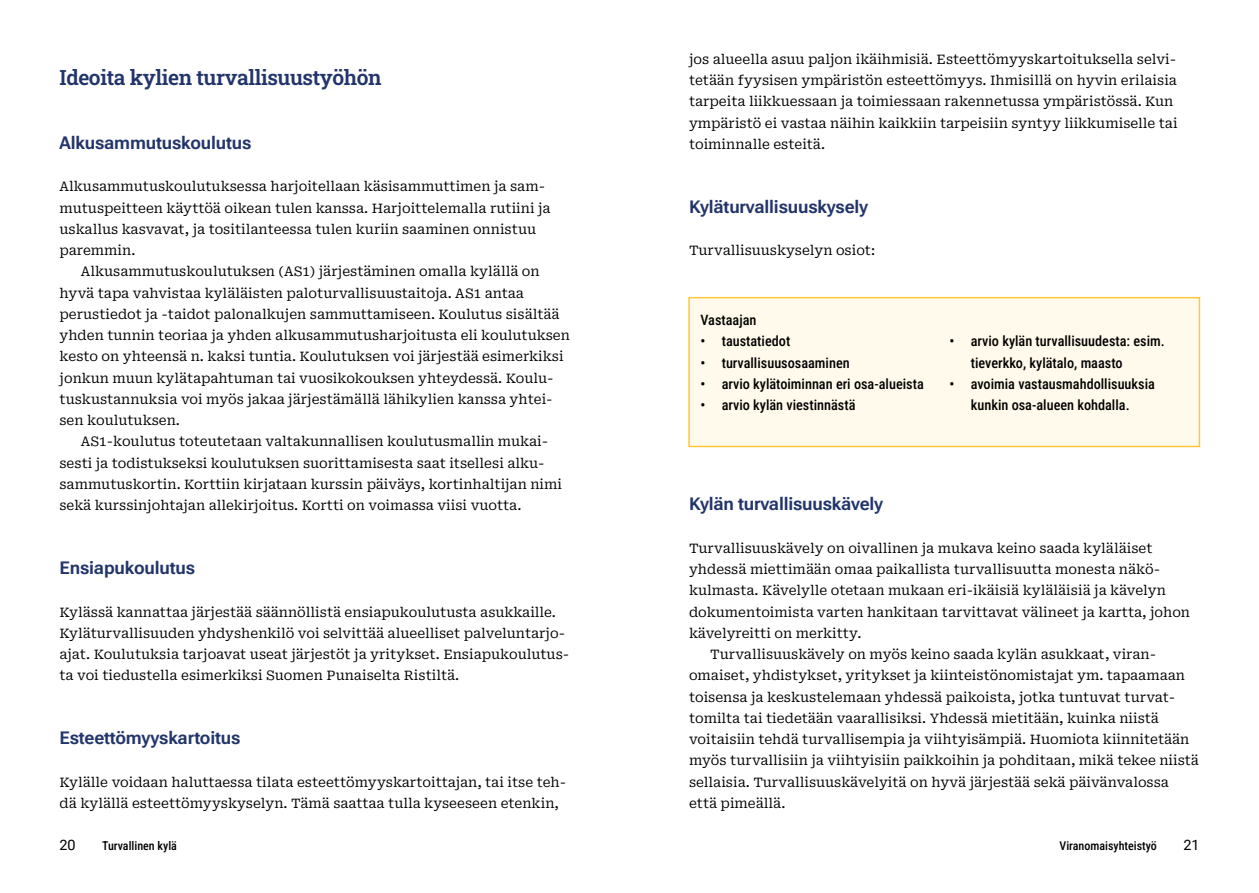
<style>
.page{position:relative;width:1259px;height:893px;background:#fff}
.page>*{position:absolute;margin:0;border:0;box-sizing:border-box;transform-origin:0 0}
.otsikko_3_slab{font:21px "Roboto Slab";letter-spacing:-.02em;color:#22356b}
.otsikko_4{font:17.7px "Roboto Flex";letter-spacing:-.01em;color:#22356b}
.otsikko_4_otsikon_3_alla{font:17.7px "Roboto Flex";letter-spacing:-.01em;color:#22356b}
.lista_kavennettu_irti_perusviivasta{font:500 14.25px/21.3px "Roboto Condensed";color:#000}
.leipäteksti_1__kpl{font:500 14.25px "Roboto Condensed";color:#000}
.t1{font:14.25px "Roboto Flex";color:#000}
.leipäteksti_antiikva{font:13.2px/21.3px "Roboto Serif 20 pt";color:#000}
.leipäteksti_antiikva_1__kpl{font:13.2px/21.3px "Roboto Serif 20 pt";color:#000}
.t2{font:500 12px "Roboto Condensed";color:#000}
</style>
<div class="page">
<div style="left:689px;top:298px;width:510px;height:148px;background:#fffaeb"></div>
<div style="left:688px;top:297px;width:512px;height:150px;border:2px solid #fdc93a"></div>
<h3 class="otsikko_3_slab" style="left:60px;top:63px;width:323px">Ideoita kylien turvallisuustyöhön</h3>
<h4 class="otsikko_4_otsikon_3_alla" style="left:60px;top:128px;width:193px">Alkusammutuskoulutus</h4>
<p class="leipäteksti_antiikva_1__kpl" style="left:60px;top:175px;width:492px">Alkusammutuskoulutuksessa harjoitellaan käsisammuttimen ja sam&shy;mutuspeitteen käyttöä oikean tulen kanssa. Harjoittelemalla rutiini ja uskallus kasvavat, ja tositilanteessa tulen kuriin saaminen onnistuu paremmin.</p>
<p class="leipäteksti_antiikva" style="left:60px;top:260px;width:512px;text-indent:21px">Alkusammutuskoulutuksen (AS1) järjestäminen omalla kylällä on hyvä tapa vahvistaa kyläläisten paloturvallisuustaitoja. AS1 antaa perustiedot ja -taidot palonalkujen sammuttamiseen. Koulutus sisältää yhden tunnin teoriaa ja yhden alkusammutusharjoitusta eli koulutuksen kesto on yhteensä n. kaksi tuntia. Koulutuksen voi järjestää esimerkiksi jonkun muun kylätapahtuman tai vuosikokouksen yhteydessä. Koulu&shy;tuskustannuksia voi myös jakaa järjestämällä lähikylien kanssa yhtei&shy;sen koulutuksen.</p>
<p class="leipäteksti_antiikva" style="left:60px;top:430px;width:504px;text-indent:21px">AS1-koulutus toteutetaan valtakunnallisen koulutusmallin mukai&shy;sesti ja todistukseksi koulutuksen suorittamisesta saat itsellesi alku&shy;sammutuskortin. Korttiin kirjataan kurssin päiväys, kortinhaltijan nimi sekä kurssinjohtajan allekirjoitus. Kortti on voimassa viisi vuotta.</p>
<h4 class="otsikko_4" style="left:60px;top:553px;width:137px">Ensiapukoulutus</h4>
<p class="leipäteksti_antiikva_1__kpl" style="left:60px;top:600px;width:511px">Kylässä kannattaa järjestää säännöllistä ensiapukoulutusta asukkaille.<br>Kyläturvallisuuden yhdyshenkilö voi selvittää alueelliset palveluntarjo&shy;ajat. Koulutuksia tarjoavat useat järjestöt ja yritykset. Ensiapukoulutus&shy;ta voi tiedustella esimerkiksi Suomen Punaiselta Ristiltä.</p>
<h4 class="otsikko_4" style="left:60px;top:723px;width:182px">Esteettömyyskartoitus</h4>
<p class="leipäteksti_antiikva_1__kpl" style="left:60px;top:770px;width:508px">Kylälle voidaan haluttaessa tilata esteettömyyskartoittajan, tai itse teh&shy;dä kylällä esteettömyyskyselyn. Tämä saattaa tulla kyseeseen etenkin,</p>
<p class="leipäteksti_antiikva_1__kpl" style="left:689px;top:48px;width:490px">jos alueella asuu paljon ikäihmisiä. Esteettömyyskartoituksella selvi&shy;tetään fyysisen ympäristön esteettömyys. Ihmisillä on hyvin erilaisia tarpeita liikkuessaan ja toimiessaan rakennetussa ympäristössä. Kun ympäristö ei vastaa näihin kaikkiin tarpeisiin syntyy liikkumiselle tai toiminnalle esteitä.</p>
<h4 class="otsikko_4" style="left:689px;top:191px;width:181px">Kyläturvallisuuskysely</h4>
<p class="leipäteksti_antiikva_1__kpl" style="left:689px;top:239px;width:188px">Turvallisuuskyselyn osiot:</p>
<p class="leipäteksti_1__kpl" style="left:700px;top:310px;width:57px">Vastaajan</p>
<h4 class="lista_kavennettu_irti_perusviivasta" style="left:700px;top:330px;width:91px">• taustatiedot</h4>
<h4 class="lista_kavennettu_irti_perusviivasta" style="left:700px;top:351px;width:151px">• turvallisuusosaaminen</h4>
<h4 class="lista_kavennettu_irti_perusviivasta" style="left:700px;top:373px;width:225px">• arvio kylätoiminnan eri osa-alueista</h4>
<h4 class="lista_kavennettu_irti_perusviivasta" style="left:700px;top:394px;width:157px">• arvio kylän viestinnästä</h4>
<h4 class="lista_kavennettu_irti_perusviivasta" style="left:971px;top:330px;width:195px;text-indent:-21px">• arvio kylän turvallisuudesta: esim. tieverkko, kylätalo, maasto</h4>
<h4 class="lista_kavennettu_irti_perusviivasta" style="left:949px;top:373px;width:207px;text-align:center">• avoimia vastausmahdollisuuksia kunkin osa-alueen kohdalla.</h4>
<h4 class="otsikko_4" style="left:689px;top:489px;width:196px">Kylän turvallisuuskävely</h4>
<p class="leipäteksti_antiikva_1__kpl" style="left:689px;top:537px;width:502px">Turvallisuuskävely on oivallinen ja mukava keino saada kyläläiset yhdessä miettimään omaa paikallista turvallisuutta monesta näkö&shy;kulmasta. Kävelylle otetaan mukaan eri-ikäisiä kyläläisiä ja kävelyn dokumentoimista varten hankitaan tarvittavat välineet ja kartta, johon kävelyreitti on merkitty.</p>
<p class="leipäteksti_antiikva" style="left:689px;top:643px;width:511px;text-indent:21px">Turvallisuuskävely on myös keino saada kylän asukkaat, viran&shy;omaiset, yhdistykset, yritykset ja kiinteistönomistajat ym. tapaamaan toisensa ja keskustelemaan yhdessä paikoista, jotka tuntuvat turvat&shy;tomilta tai tiedetään vaarallisiksi. Yhdessä mietitään, kuinka niistä voitaisiin tehdä turvallisempia ja viihtyisämpiä. Huomiota kiinnitetään myös turvallisiin ja viihtyisiin paikkoihin ja pohditaan, mikä tekee niistä sellaisia. Turvallisuuskävelyitä on hyvä järjestää sekä päivänvalossa että pimeällä.</p>
<p class="t1" style="left:60px;top:833px;width:18px">20</p>
<p class="t2" style="left:102px;top:838px;width:76px">Turvallinen kylä</p>
<p class="t2" style="left:1059px;top:838px;width:99px">Viranomaisyhteistyö</p>
<p class="t1" style="left:1183px;top:833px;width:18px">21</p>
</div>
